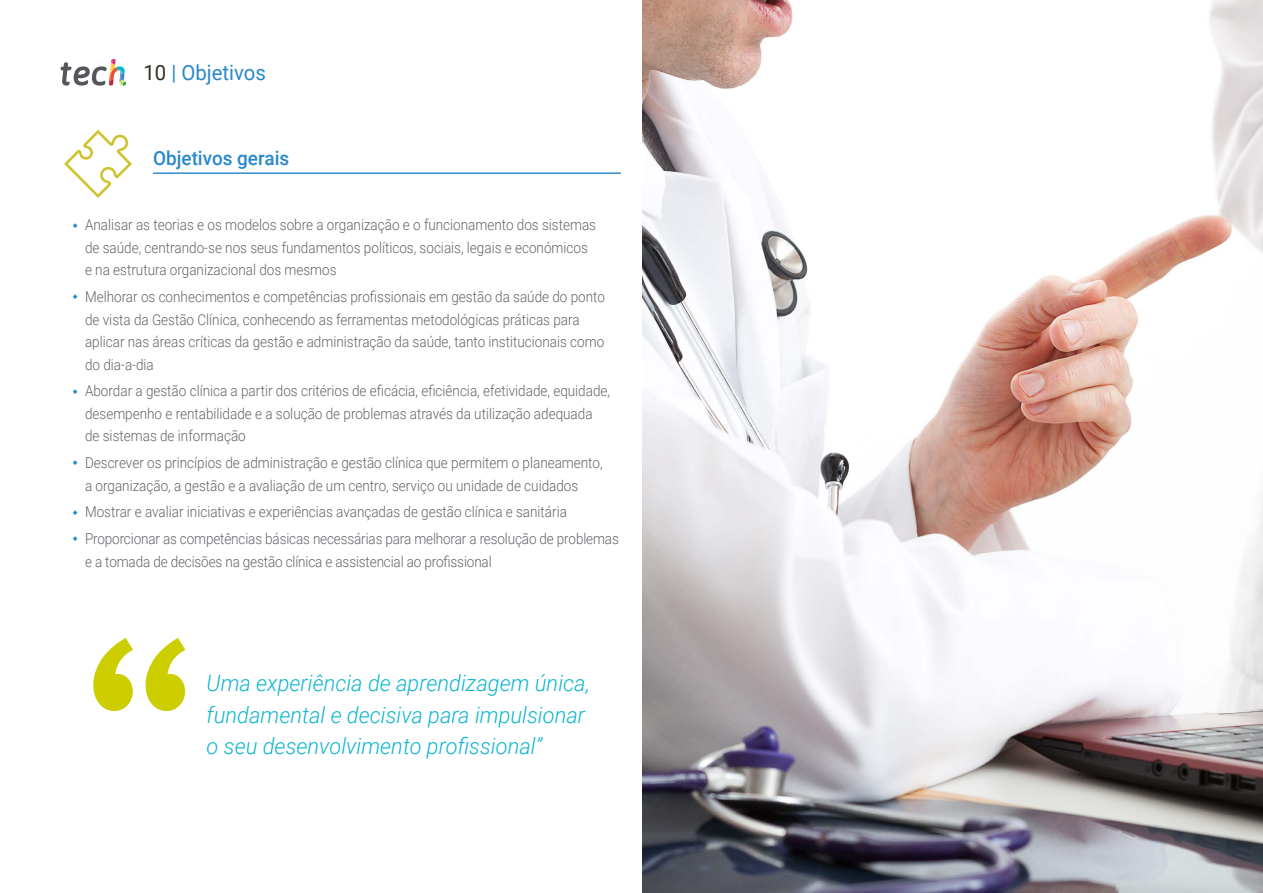
<style>
.page{position:relative;width:1263px;height:893px;background:#fff}
.page>*{position:absolute;margin:0;border:0;box-sizing:border-box;transform-origin:0 0}
.t1{font:italic 300 22.5px/31.5px "Roboto";color:#0fb6cf}
.t2{font:21px "Roboto";color:#2988c9}
.t3{font:500 19.5px "Roboto";color:#2988c9}
.t4{font:300 15px/22.5px "Roboto";color:#61646a;scale:.9 1}
.s1{color:#312e20}
</style>
<div class="page">
<hr style="left:153px;top:173px;width:468px;height:1px;background:#2988c9">
<svg style="left:64px;top:130px;width:68px;height:68px"></svg>
<svg style="left:93px;top:638px;width:92px;height:73px"></svg>
<svg style="left:61px;top:59px;width:65px;height:27px"></svg>
<img style="left:642px;top:0;width:621px;height:893px">
<h2 class="t2" style="left:144px;top:57px;width:124px"><span class="s1">10</span> | Objetivos</h2>
<h3 class="t3" style="left:153px;top:144px;width:138px">Objetivos gerais</h3>
<p class="t4" style="left:85px;top:213px;width:569px">Analisar as teorias e os modelos sobre a organização e o funcionamento dos sistemas de saúde, centrando-se nos seus fundamentos políticos, sociais, legais e económicos e na estrutura organizacional dos mesmos</p>
<p class="t4" style="left:85px;top:285px;width:579px">Melhorar os conhecimentos e competências profissionais em gestão da saúde do ponto de vista da Gestão Clínica, conhecendo as ferramentas metodológicas práticas para aplicar nas áreas críticas da gestão e administração da saúde, tanto institucionais como do dia-a-dia</p>
<p class="t4" style="left:85px;top:379px;width:585px">Abordar a gestão clínica a partir dos critérios de eficácia, eficiência, efetividade, equidade, desempenho e rentabilidade e a solução de problemas através da utilização adequada de sistemas de informação</p>
<p class="t4" style="left:85px;top:451px;width:577px">Descrever os princípios de administração e gestão clínica que permitem o planeamento, a organização, a gestão e a avaliação de um centro, serviço ou unidade de cuidados</p>
<p class="t4" style="left:85px;top:498px;width:595px;line-height:26.7px">Mostrar e avaliar iniciativas e experiências avançadas de gestão clínica e sanitária<br>Proporcionar as competências básicas necessárias para melhorar a resolução de problemas</p>
<p class="t4" style="left:85px;top:549px;width:453px">e a tomada de decisões na gestão clínica e assistencial ao profissional</p>
<h1 class="t1" style="left:207px;top:667px;width:385px">Uma experiência de aprendizagem única, fundamental e decisiva para impulsionar o seu desenvolvimento profissional”</h1>
</div>
